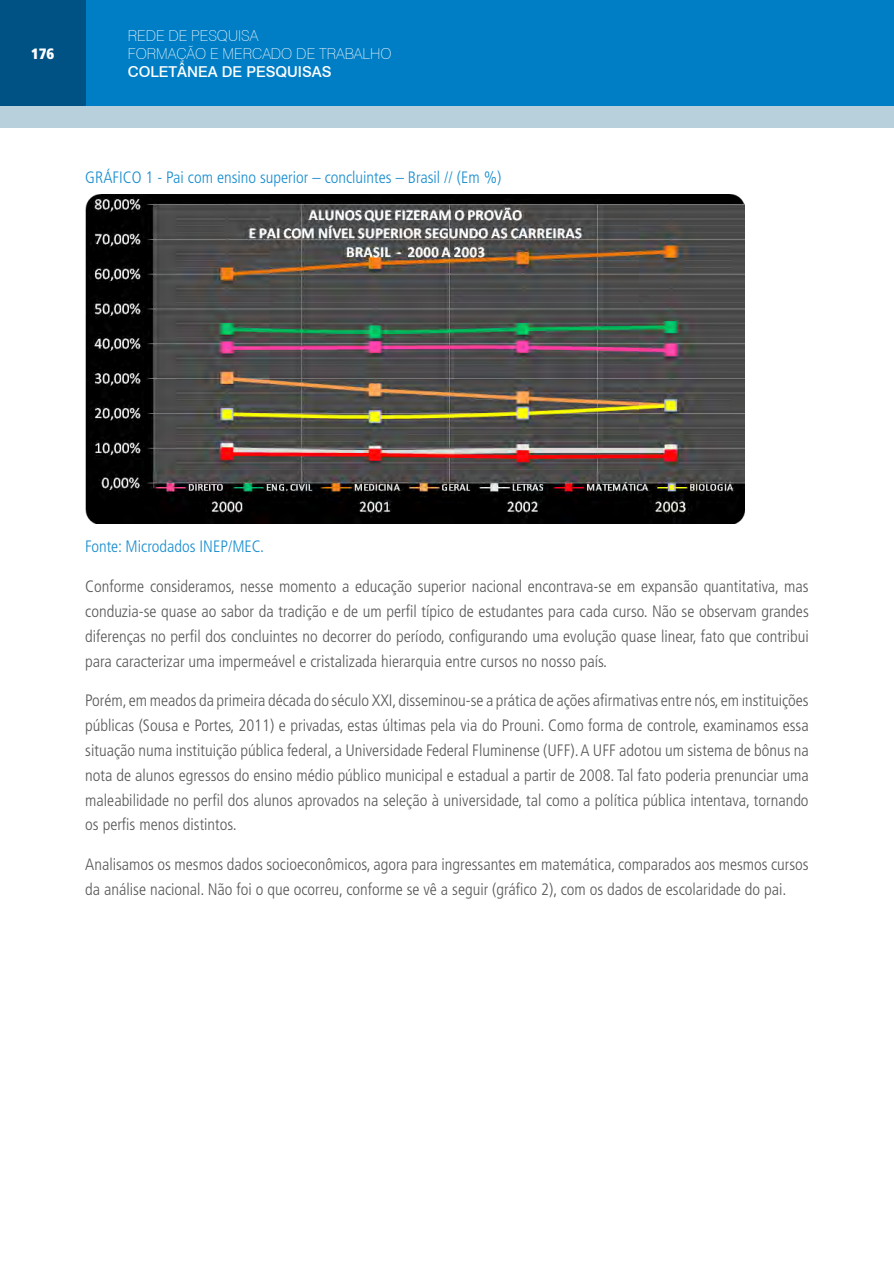
<style>
.page{position:relative;width:894px;height:1264px;background:#fff}
.page>*{position:absolute;margin:0;border:0;box-sizing:border-box;transform-origin:0 0}
.Texto_Corrido{font:300 condensed 16.5px/24.8px "Frutiger LT Std";color:#57585a;text-align:justify}
.Tabelas__Gráficos_e{font:300 condensed 16.5px "Frutiger LT Std";color:#178dce}
.t1{font:100 15px/18px "Swiss 721 BT";color:#fff}
.t2{font:500 15px "Swiss 721 BT";color:#fff}
.t3{font:900 condensed 15px "Frutiger";color:#fff}
</style>
<div class="page">
<div style="left:74px;top:0;width:819px;height:106px;background:#007ec5"></div>
<div style="left:0;top:0;width:85px;height:106px;background:#005285"></div>
<div style="left:0;top:106px;width:893px;height:22px;background:#b8cfdc"></div>
<img style="left:85px;top:194px;width:659px;height:329px">
<p class="t3" style="left:31px;top:45px;width:25px">176</p>
<p class="t1" style="left:128px;top:27px;width:265px">REDE DE PESQUISA<br>FORMAÇÃO E MERCADO DE TRABALHO</p>
<p class="t2" style="left:128px;top:63px;width:205px">COLETÂNEA DE PESQUISAS</p>
<p class="Tabelas__Gráficos_e" style="left:85px;top:168px;width:417px">GRÁFICO 1 - Pai com ensino superior – concluintes – Brasil // (Em %)</p>
<p class="Tabelas__Gráficos_e" style="left:85px;top:536px;width:180px">Fonte: Microdados INEP/MEC.</p>
<p class="Texto_Corrido" style="left:85px;top:574px;width:724px">Conforme consideramos, nesse momento a educação superior nacional encontrava-se em expansão quantitativa, mas conduzia-se quase ao sabor da tradição e de um perfil típico de estudantes para cada curso. Não se observam grandes diferenças no perfil dos concluintes no decorrer do período, configurando uma evolução quase linear, fato que contribui para caracterizar uma impermeável e cristalizada hierarquia entre cursos no nosso país.</p>
<p class="Texto_Corrido" style="left:85px;top:688px;width:724px">Porém, em meados da primeira década do século XXI, disseminou-se a prática de ações afirmativas entre nós, em instituições públicas (Sousa e Portes, 2011) e privadas, estas últimas pela via do Prouni. Como forma de controle, examinamos essa situação numa instituição pública federal, a Universidade Federal Fluminense (UFF). A UFF adotou um sistema de bônus na nota de alunos egressos do ensino médio público municipal e estadual a partir de 2008. Tal fato poderia prenunciar uma maleabilidade no perfil dos alunos aprovados na seleção à universidade, tal como a política pública intentava, tornando os perfis menos distintos.</p>
<p class="Texto_Corrido" style="left:85px;top:852px;width:724px">Analisamos os mesmos dados socioeconômicos, agora para ingressantes em matemática, comparados aos mesmos cursos da análise nacional. Não foi o que ocorreu, conforme se vê a seguir (gráfico 2), com os dados de escolaridade do pai.</p>
</div>
